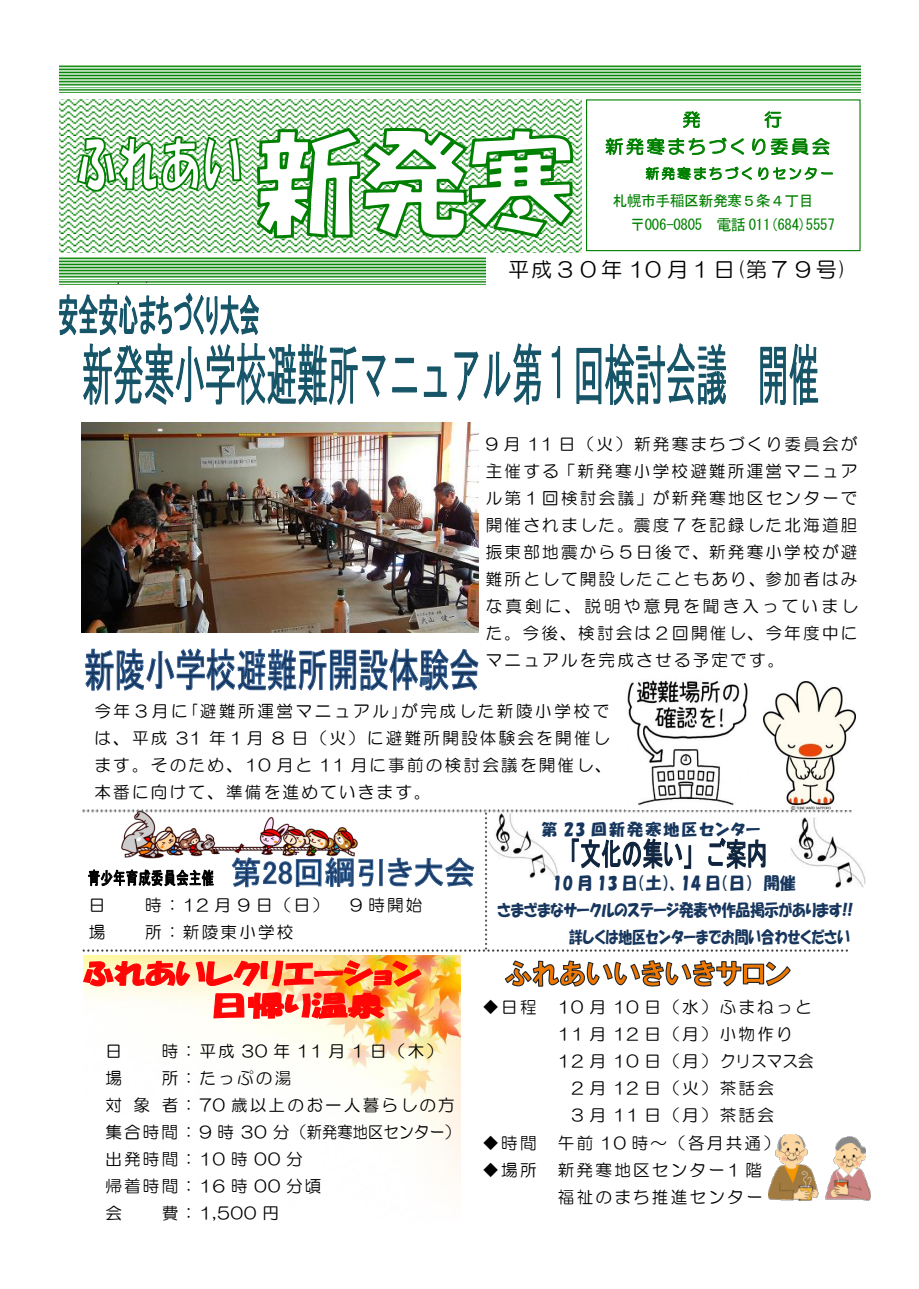
<style>
.page{position:relative;width:919px;height:1289px;background:#fff}
.page>*{position:absolute;margin:0;border:0;box-sizing:border-box;transform-origin:0 0}
.t1{font:21px "HG Maru Gothic MPRO";letter-spacing:.105em;color:#000}
.t2{font:18px/27px "HG Maru Gothic MPRO";letter-spacing:.15em;color:#008000}
.t3{font:17.25px "MS P Gothic";letter-spacing:.03em;color:#000;scale:.71 1}
.t4{font:16.5px/27px "HG Maru Gothic MPRO";letter-spacing:.14em;color:#000}
.t5{font:16.5px/27px "HG Maru Gothic MPRO";letter-spacing:.075em;color:#000}
.t6{font:16.5px "HGP Soei Kakupoptai";color:#17365d;scale:.87 1}
.t7{font:16.5px "HGP Soei Kakupoptai";color:#17365d;scale:.83 1}
.t8{font:16.5px "HGP Soei Kakupoptai";color:#17365d;scale:.96 1}
.t9{font:15.9px "HGP Soei Kakupoptai";letter-spacing:.135em;color:#17365d}
.t10{font:15px/23.7px "MS Gothic";letter-spacing:-.035em;color:#008000}
.t11{font:13.5px "HG Maru Gothic MPRO";letter-spacing:.17em;color:#008000}
.s1{color:#fff}
</style>
<div class="page">
<img style="left:84px;top:955px;width:377px;height:218px">
<img style="left:768px;top:1134px;width:102px;height:66px">
<img style="left:82px;top:423px;width:396px;height:209px">
<img style="left:82px;top:809px;width:770px;height:4px">
<svg style="left:60px;top:66px;width:799px;height:27px;background:#7dbf7d"></svg>
<svg style="left:60px;top:100px;width:521px;height:153px"></svg>
<svg style="left:76px;top:135px;width:166px;height:59px"></svg>
<svg style="left:255px;top:126px;width:321px;height:117px"></svg>
<svg style="left:60px;top:258px;width:426px;height:27px;background:#7dbf7d"></svg>
<div style="left:586px;top:99px;width:274px;height:152px;border:1px solid #008000"></div>
<svg style="left:683px;top:111px;width:17px;height:17px"></svg>
<svg style="left:764px;top:111px;width:17px;height:17px"></svg>
<svg style="left:605px;top:138px;width:139px;height:17px"></svg>
<svg style="left:752px;top:138px;width:77px;height:17px"></svg>
<svg style="left:645px;top:167px;width:106px;height:13px"></svg>
<svg style="left:758px;top:167px;width:74px;height:13px"></svg>
<img style="left:83px;top:959px;width:339px;height:60px">
<svg style="left:504px;top:960px;width:287px;height:27px"></svg>
<svg style="left:84px;top:813px;width:764px;height:138px"></svg>
<img style="left:488px;top:813px;width:70px;height:64px">
<img style="left:790px;top:817px;width:75px;height:70px">
<hr style="left:393px;top:388px;width:23px;height:4px;background:#165468">
<hr style="left:396px;top:358px;width:17px;height:4px;background:#165468">
<svg style="left:59px;top:292px;width:327px;height:113px"></svg>
<div style="left:392px;top:387px;width:25px;height:5px;border:1px solid #165468"></div>
<div style="left:395px;top:358px;width:19px;height:5px;border:1px solid #165468"></div>
<svg style="left:423px;top:366px;width:24px;height:31px"></svg>
<svg style="left:454px;top:343px;width:87px;height:62px"></svg>
<svg style="left:551px;top:346px;width:9px;height:53px"></svg>
<svg style="left:576px;top:343px;width:150px;height:63px"></svg>
<svg style="left:760px;top:343px;width:58px;height:62px"></svg>
<img style="left:627px;top:680px;width:121px;height:125px">
<img style="left:763px;top:681px;width:92px;height:128px">
<svg style="left:85px;top:648px;width:394px;height:43px"></svg>
<p class="t2" style="left:682px;top:106px;width:19px">発</p>
<p class="t2" style="left:605px;top:106px;width:226px;text-indent:159px">行<br>新発寒まちづくり委員会</p>
<p class="t11" style="left:645px;top:167px;width:189px">新発寒まちづくりセンター</p>
<p class="t10" style="left:630px;top:189px;width:206px;text-indent:-18px">札幌市手稲区新発寒５条４丁目〒006-0805 電話 011(684)5557</p>
<p class="t1" style="left:508px;top:259px;width:340px">平成３０年 10 月１日(第７９号)</p>
<p class="t4" style="left:486px;top:430px;width:373px;text-align:justify">9 月 11 日（火）新発寒まちづくり委員会が主催する「新発寒小学校避難所運営マニュアル第１回検討会議」が新発寒地区センターで開催されました。震度７を記録した北海道胆振東部地震から５日後で、新発寒小学校が避難所として開設したこともあり、参加者はみな真剣に、説明や意見を聞き入っていました。今後、検討会は２回開催し、今年度中にマニュアルを完成させる予定です。</p>
<p class="t4" style="left:94px;top:697px;width:518px">今年３月に｢避難所運営マニュアル｣が完成した新陵小学校では、平成 31 年１月 8 日（火）に避難所開設体験会を開催します。そのため、10 月と 11 月に事前の検討会議を開催し、本番に向けて、準備を進めていきます。</p>
<p class="t3" style="left:88px;top:869px;width:179px">青少年育成委員会主催</p>
<p class="t4" style="left:89px;top:891px;width:18px">日</p>
<p class="t4" style="left:145px;top:891px;width:185px">時：12 月 9 日（日）</p>
<p class="t4" style="left:350px;top:891px;width:74px">9 時開始</p>
<p class="t4" style="left:89px;top:918px;width:18px">場</p>
<p class="t4" style="left:145px;top:918px;width:150px">所：新陵東小学校</p>
<p class="t4" style="left:105px;top:1037px;width:18px">日</p>
<p class="t4" style="left:162px;top:1037px;width:283px">時：平成 30 年 11 月 1 日（木）</p>
<p class="t4" style="left:105px;top:1064px;width:18px">場</p>
<p class="t4" style="left:105px;top:1064px;width:356px;text-indent:56px">所：たっぷの湯<br>対 象 者：70 歳以上のお一人暮らしの方集合時間：9 時 30 分（新発寒地区センター）出発時間：10 時 00 分<br>帰着時間：16 時 00 分頃<br>会</p>
<p class="t4" style="left:162px;top:1199px;width:119px">費：1,500 円</p>
<p class="t9" style="left:541px;top:821px;width:220px">第 23 回新発寒地区センター</p>
<p class="t8" style="left:552px;top:874px;width:255px">10 月 13 日（土）、14 日（日） 開催</p>
<p class="t6" style="left:497px;top:901px;width:410px">さまざまなサークルのステージ発表や作品掲示があります!!</p>
<p class="t7" style="left:569px;top:928px;width:339px">詳しくは地区センターまでお問い合わせください</p>
<p class="t4" style="left:482px;top:993px;width:56px">◆日程</p>
<p class="t5" style="left:558px;top:993px;width:257px">10 月 10 日（水）ふまねっと<br>11 月 12 日（月）小物作り<br>12 月 10 日（月）クリスマス会<br><span class="s1">0</span>2 月 12 日（火）茶話会<br><span class="s1">0</span>3 月 11 日（月）茶話会</p>
<p class="t4" style="left:482px;top:1128px;width:56px">◆時間</p>
<p class="t4" style="left:558px;top:1128px;width:223px">午前 10 時～（各月共通）</p>
<p class="t4" style="left:482px;top:1155px;width:56px">◆場所</p>
<p class="t4" style="left:558px;top:1155px;width:206px">新発寒地区センター1 階福祉のまち推進センター</p>
</div>
